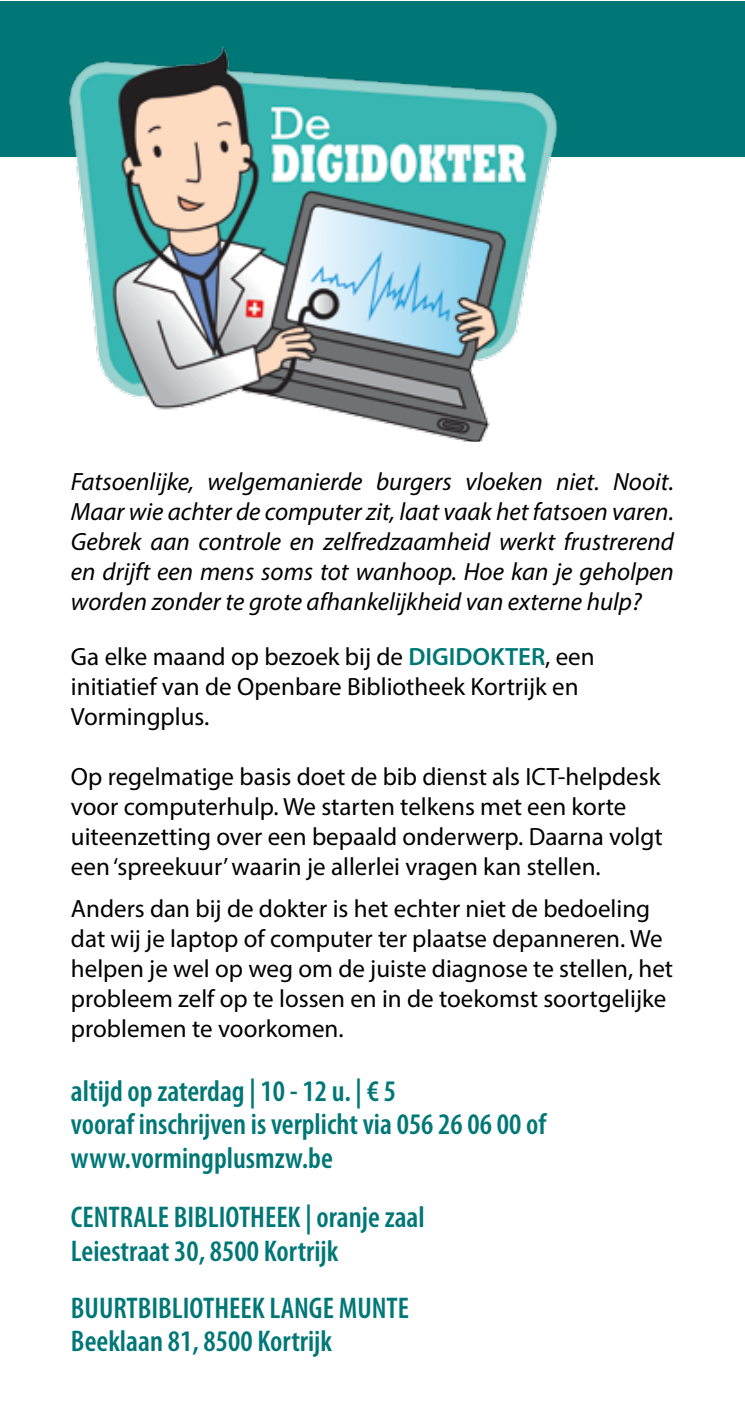
<style>
.page{position:relative;width:745px;height:1418px;background:#fff}
.page>*{position:absolute;margin:0;border:0;box-sizing:border-box;transform-origin:0 0}
.t1{font:600 condensed 30px/33.5px "Myriad Pro";color:#077}
.t2{font:25px/30px "Myriad Pro";color:#000}
.t3{font:italic 25px/30px "Myriad Pro";color:#000;text-align:justify}
.s1{font-weight:600;color:#077}
</style>
<div class="page">
<div style="left:0;top:1px;width:744px;height:156px;background:#077"></div>
<img style="left:68px;top:47px;width:490px;height:395px">
<p class="t3" style="left:71px;top:466px;width:604px">Fatsoenlijke, welgemanierde burgers vloeken niet. Nooit.<br>Maar wie achter de computer zit, laat vaak het fatsoen varen.<br>Gebrek aan controle en zelfredzaamheid werkt frustrerend en drijft een mens soms tot wanhoop. Hoe kan je geholpen worden zonder te grote afhankelijkheid van externe hulp?</p>
<p class="t2" style="left:71px;top:641px;width:525px">Ga elke maand op bezoek bij de <span class="s1">DIGIDOKTER</span>, een initiatief van de Openbare Bibliotheek Kortrijk en<br>Vormingplus.</p>
<p class="t2" style="left:71px;top:761px;width:593px">Op regelmatige basis doet de bib dienst als ICT-helpdesk voor computerhulp. We starten telkens met een korte uiteenzetting over een bepaald onderwerp. Daarna volgt een ‘spreekuur’ waarin je allerlei vragen kan stellen.</p>
<p class="t2" style="left:71px;top:893px;width:603px">Anders dan bij de dokter is het echter niet de bedoeling dat wij je laptop of computer ter plaatse depanneren. We helpen je wel op weg om de juiste diagnose te stellen, het probleem zelf op te lossen en in de toekomst soortgelijke problemen te voorkomen.</p>
<p class="t1" style="left:71px;top:1073px;width:476px">altijd op zaterdag | 10 - 12 u. | € 5<br>vooraf inschrijven is verplicht via 056 26 06 00 of www.vormingplusmzw.be</p>
<p class="t1" style="left:71px;top:1200px;width:355px">CENTRALE BIBLIOTHEEK | oranje zaal<br>Leiestraat 30, 8500 Kortrijk</p>
<p class="t1" style="left:71px;top:1290px;width:339px">BUURTBIBLIOTHEEK LANGE MUNTE<br>Beeklaan 81, 8500 Kortrijk</p>
</div>
